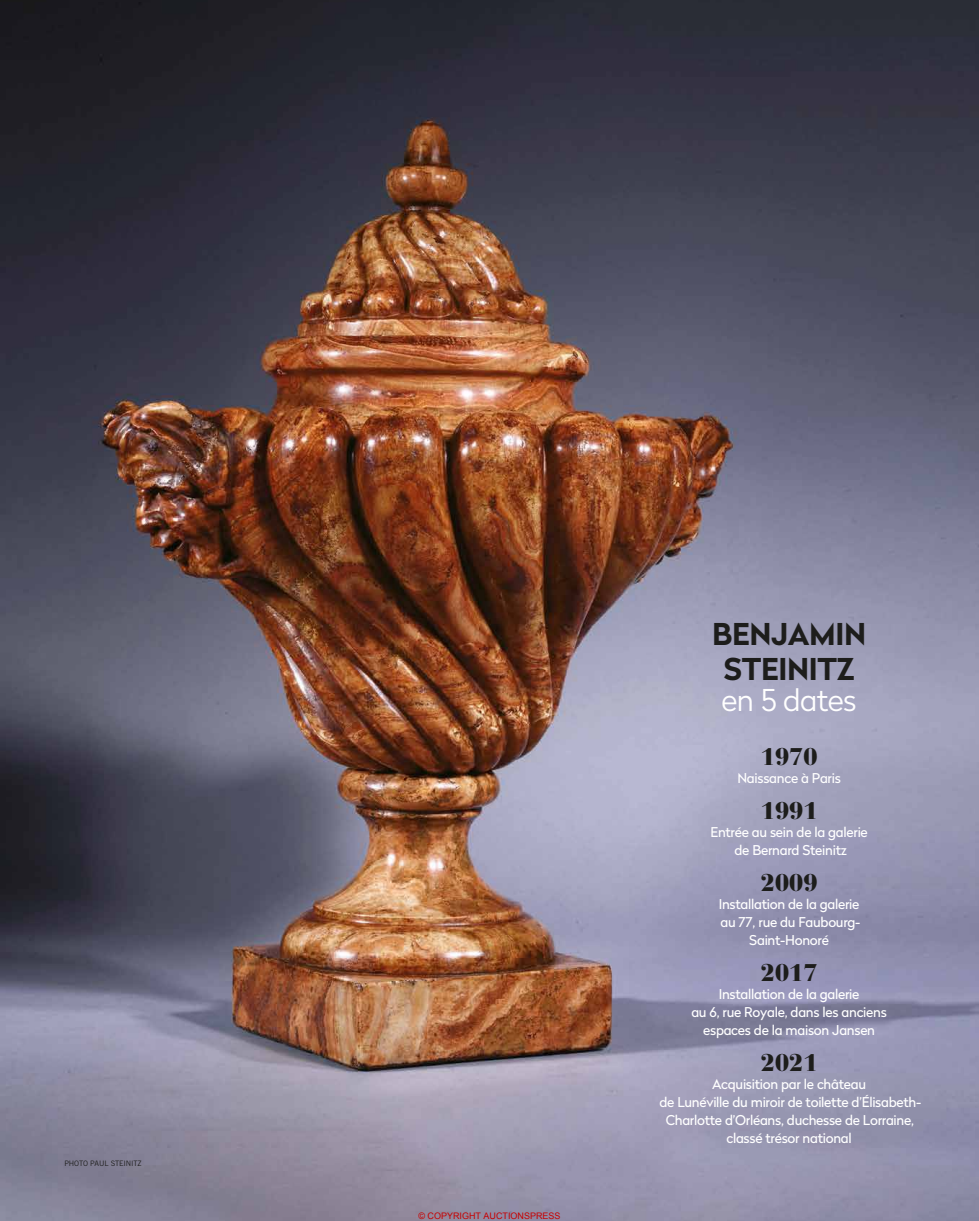
<style>
.page{position:relative;width:979px;height:1221px;background:#fff}
.page>*{position:absolute;margin:0;border:0;box-sizing:border-box;transform-origin:0 0}
.t1{font:700 30px/34.5px "Radikal";letter-spacing:-.015em;color:#1d1d1b;text-align:center}
.t2{font:300 30px "Radikal";letter-spacing:-.02em;color:#fff}
.t3{font:900 24px "Bauer Bodoni Std";letter-spacing:-.02em;color:#1d1d1b}
.t4{font:13.5px/18px "Radikal";letter-spacing:-.02em;color:#fff;text-align:center}
.t5{font:9px "Arial";color:#c70000}
.t6{font:7.5px "Trade Gothic LT Std";letter-spacing:-.02em;color:#1d1d1b}
</style>
<div class="page">
<img style="left:1px;top:0;width:977px;height:1221px">
<p class="t6" style="left:64px;top:1159px;width:79px">PHOTO PAUL STEINITZ</p>
<p class="t5" style="left:418px;top:1211px;width:144px">© COPYRIGHT AUCTIONSPRESS</p>
<h1 class="t1" style="left:712px;top:615px;width:155px">BENJAMIN<br>STEINITZ</h1>
<h1 class="t2" style="left:721px;top:679px;width:136px">en 5 dates</h1>
<h2 class="t3" style="left:760px;top:742px;width:59px">1970</h2>
<p class="t4" style="left:737px;top:769px;width:105px">Naissance à Paris</p>
<h2 class="t3" style="left:760px;top:796px;width:59px">1991</h2>
<p class="t4" style="left:710px;top:823px;width:159px">Entrée au sein de la galerie de Bernard Steinitz</p>
<h2 class="t3" style="left:760px;top:868px;width:59px">2009</h2>
<p class="t4" style="left:718px;top:895px;width:143px">Installation de la galerie au 77, rue du Faubourg-<br>Saint-Honoré</p>
<h2 class="t3" style="left:760px;top:958px;width:59px">2017</h2>
<p class="t4" style="left:691px;top:985px;width:197px">Installation de la galerie<br>au 6, rue Royale, dans les anciens espaces de la maison Jansen</p>
<h2 class="t3" style="left:760px;top:1048px;width:59px">2021</h2>
<p class="t4" style="left:659px;top:1075px;width:263px">Acquisition par le château<br>de Lunéville du miroir de toilette d’Élisabeth-Charlotte d’Orléans, duchesse de Lorraine, classé trésor national</p>
</div>
